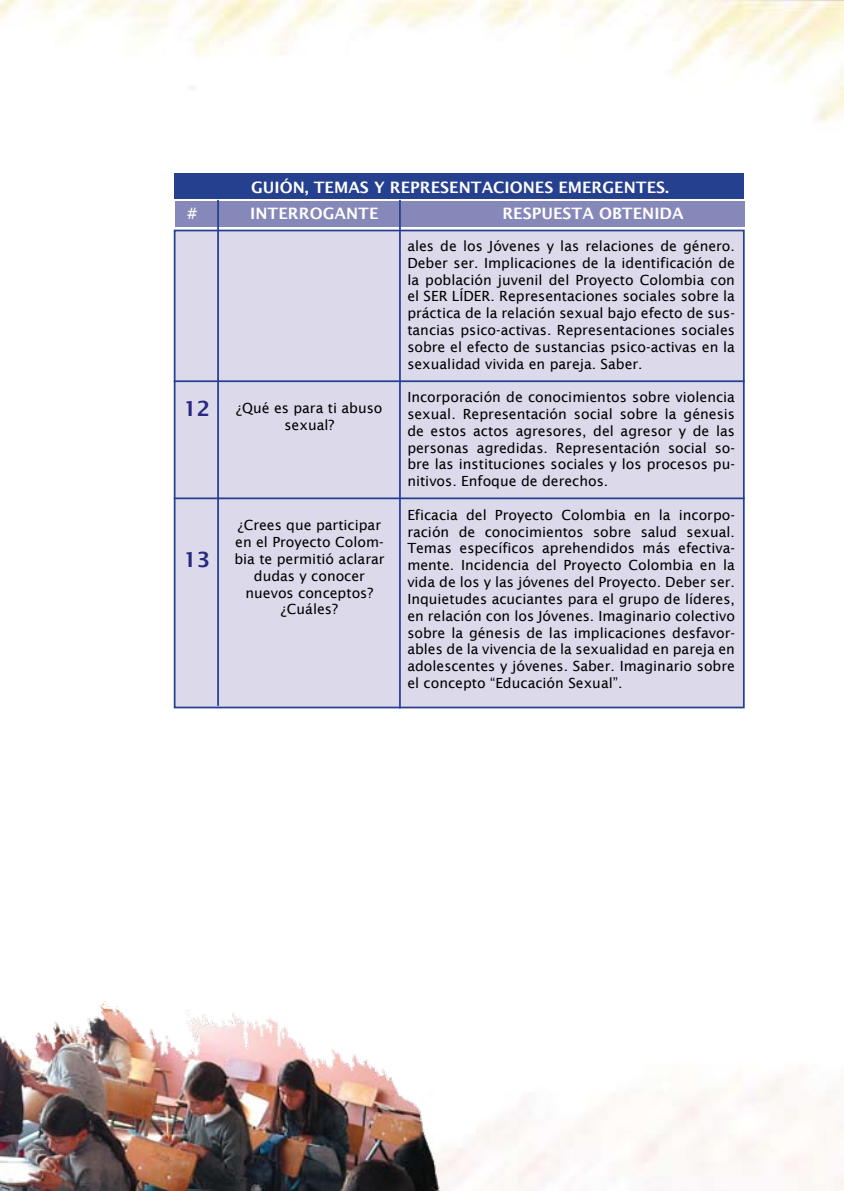
<style>
.page{position:relative;width:844px;height:1191px;background:#fff}
.page>*{position:absolute;margin:0;border:0;box-sizing:border-box;transform-origin:0 0}
.t1{font:600 21px "Lucida Sans";color:#282781}
.t2{font:600 15.75px "Lucida Sans";color:#fff}
.t3{font:14px/16.8px "Lucida Sans";color:#000;text-align:justify}
</style>
<div class="page">
<img style="left:843px;top:0;width:1px;height:1191px">
<img style="left:0;top:0;width:843px;height:1191px">
<div style="left:174px;top:174px;width:569px;height:25px;background:#25408f"></div>
<div style="left:174px;top:230px;width:570px;height:478px;background:#dbd9ea;border:2px solid #25408f"></div>
<div style="left:175px;top:202px;width:569px;height:25px;background:#8788ba"></div>
<hr style="left:399px;top:200px;width:1px;height:508px;background:#25408f">
<hr style="left:217px;top:200px;width:2px;height:506px;background:#25408f">
<hr style="left:174px;top:380px;width:570px;height:2px;background:#25408f">
<hr style="left:174px;top:497px;width:570px;height:2px;background:#25408f">
<img style="left:0;top:908px;width:481px;height:283px">
<p class="t2" style="left:251px;top:179px;width:95px">GU IÓN, TEMAS</p>
<p class="t2" style="left:374px;top:179px;width:296px">Y REPRESENTACIONES EM ERG ENTES.</p>
<p class="t2" style="left:187px;top:205px;width:12px">#</p>
<p class="t2" style="left:250px;top:205px;width:151px">INTERROGANTERE</p>
<p class="t2" style="left:522px;top:205px;width:121px">SPUESTA OBTENID</p>
<p class="t2" style="left:672px;top:205px;width:13px">A</p>
<p class="t3" style="left:407px;top:237px;width:329px">ales de los Jóvenes y las relaciones de género.<br>Deber ser. Implicaciones de la identificación de la población juvenil del Proyecto Colombia con el SER LÍDER. Representaciones sociales sobre la práctica de la relación sexual bajo efecto de sus&shy;tancias psico-activas. Representaciones sociales sobre el efecto de sustancias psico-activas en la sexualidad vivida en pareja. Saber.</p>
<p class="t3" style="left:407px;top:389px;width:329px">Incorporación de conocimientos sobre violencia sexual. Representación social sobre la génesis de estos actos agresores, del agresor y de las personas agredidas. Representación social so&shy;bre las instituciones sociales y los procesos pu&shy;nitivos. Enfoque de derechos.</p>
<p class="t3" style="left:407px;top:506px;width:329px">Eficacia del Proyecto Colombia en la incorpo&shy;ración de conocimientos sobre salud sexual.<br>Temas específicos aprehendidos más efectiva&shy;mente. Incidencia del Proyecto Colombia en la vida de los y las jóvenes del Proyecto. Deber ser.<br>Inquietudes acuciantes para el grupo de líderes, en relación con los Jóvenes. Imaginario colectivo sobre la génesis de las implicaciones desfavor&shy;ables de la vivencia de la sexualidad en pareja en adolescentes y jóvenes. Saber. Imaginario sobre el concepto “Educación Sexual”.</p>
<h1 class="t1" style="left:183px;top:396px;width:28px">12</h1>
<p class="t3" style="left:236px;top:399px;width:148px;text-align:center">¿Qué es para ti abuso sexual?</p>
<p class="t3" style="left:234px;top:517px;width:152px;text-align:center">¿Crees que participar en el Proyecto Colom&shy;bia te permitió aclarar dudas y conocer nuevos conceptos? ¿Cuáles?</p>
<h1 class="t1" style="left:183px;top:547px;width:28px">13</h1>
</div>
